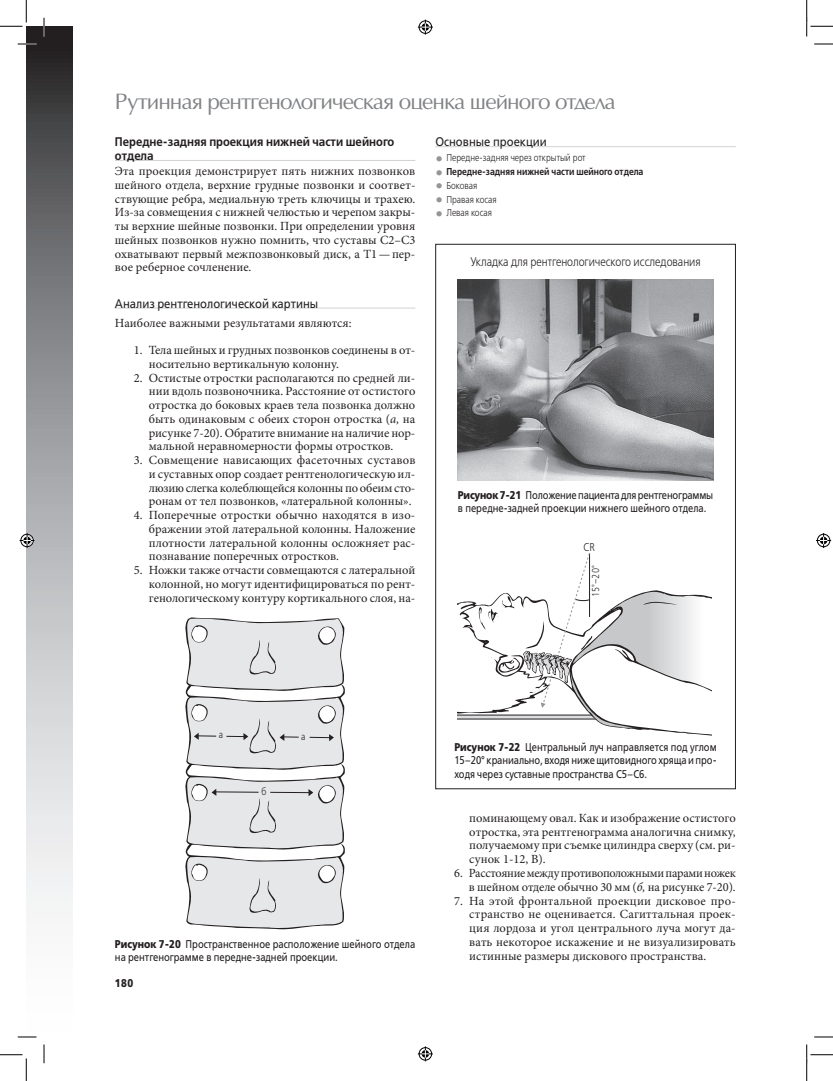
<style>
.page{position:relative;width:833px;height:1081px;background:#fff}
.page>*{position:absolute;margin:0;border:0;box-sizing:border-box;transform-origin:0 0}
.t1{font:22.5px "AG Opus C";letter-spacing:-.045em;color:#808285}
.t2{font:12.5px/13.8px "Minion Pro";color:#231f20;text-align:justify}
.t3{font:12.5px/13.8px "Minion Pro";letter-spacing:-.02em;color:#231f20;text-align:right}
.t4{font:12.5px "Free Set";color:#231f20;scale:.9 1}
.t5{font:600 12.5px/13.8px "Free Set";color:#231f20;scale:.9 1}
.t6{font:300 12.5px "Free Set";color:#231f20;scale:.84 1}
.t7{font:11.25px/13.5px "Free Set";color:#231f20;scale:.84 1}
.t8{font:700 11.25px "Free Set";color:#231f20;scale:.84 1}
.t9{font:11.25px "Free Set Light C";color:#231f20;scale:.84 1}
.t10{font:300 10px "Free Set";color:#231f20;scale:.84 1}
.t11{font:600 10px "Free Set";color:#231f20;scale:.84 1}
.t12{font:10px "Free Set Light C";color:#231f20;scale:.84 1}
.s1{font-style:italic}
.s2{font-weight:700;font-size:15px;color:#939598}
.s3{font-weight:700}
</style>
<div class="page">
<svg style="left:26px;top:26px;width:46px;height:1012px"></svg>
<hr style="left:115px;top:160px;width:300px;height:1px;background:#d1d2d4">
<hr style="left:115px;top:308px;width:300px;height:1px;background:#d1d2d4">
<svg style="left:185px;top:617px;width:159px;height:311px"></svg>
<img style="left:457px;top:280px;width:255px;height:200px">
<svg style="left:457px;top:553px;width:255px;height:183px"></svg>
<div style="left:435px;top:244px;width:300px;height:544px;border:1px solid #231f20"></div>
<hr style="left:435px;top:146px;width:300px;height:1px;background:#d1d2d4">
<svg style="left:18px;top:43px;width:18px;height:2px"></svg>
<svg style="left:814px;top:43px;width:18px;height:2px"></svg>
<svg style="left:18px;top:1035px;width:18px;height:2px"></svg>
<svg style="left:814px;top:1036px;width:18px;height:1px"></svg>
<svg style="left:43px;top:18px;width:2px;height:18px"></svg>
<svg style="left:43px;top:1044px;width:2px;height:18px"></svg>
<svg style="left:0;top:0;width:27px;height:27px"></svg>
<svg style="left:0;top:1054px;width:27px;height:26px"></svg>
<svg style="left:806px;top:0;width:26px;height:36px"></svg>
<svg style="left:806px;top:1044px;width:26px;height:36px"></svg>
<svg style="left:417px;top:20px;width:15px;height:15px"></svg>
<svg style="left:417px;top:1046px;width:15px;height:14px"></svg>
<svg style="left:20px;top:533px;width:15px;height:15px"></svg>
<svg style="left:816px;top:533px;width:14px;height:15px"></svg>
<h1 class="t1" style="left:115px;top:89px;width:502px">Рутинная рентгенологическая оценка шейного отдела</h1>
<p class="t5" style="left:115px;top:135px;width:311px">Передне-задняя проекция нижней части шейного отдела</p>
<p class="t2" style="left:115px;top:164px;width:302px">Эта проекция демонстрирует пять нижних позвонков шейного отдела, верхние грудные позвонки и соответ‑ ствующие ребра, медиальную треть ключицы и трахею.<br>Из‑за совмещения с нижней челюстью и черепом закры‑ ты верхние шейные позвонки. При определении уровня шейных позвонков нужно помнить, что суставы С2–С3 охватывают первый межпозвонковый диск, а Т1—пер‑ вое реберное сочленение.</p>
<p class="t4" style="left:115px;top:295px;width:227px">Анализ рентгенологической картины</p>
<p class="t2" style="left:115px;top:315px;width:238px">Наиболее важными результатами являются:</p>
<p class="t2" style="left:149px;top:343px;width:268px;text-indent:-15px">1. Тела шейных и грудных позвонков соединены в от‑ носительно вертикальную колонну.</p>
<p class="t2" style="left:149px;top:370px;width:268px;text-indent:-15px">2. Остистые отростки располагаются по средней ли‑ нии вдоль позвоночника. Расстояние от остистого отростка до боковых краев тела позвонка должно быть одинаковым с обеих сторон отростка (<span class="s1">а,</span> на рисунке 7‑20). Обратите внимание на наличие нор‑ мальной неравномерности формы отростков.</p>
<p class="t2" style="left:149px;top:453px;width:268px;text-indent:-15px">3. Совмещение нависающих фасеточных суставов и суставных опор создает рентгенологическую ил‑ люзию слегка колеблющейся колонны по обеим сто‑ ронам от тел позвонков, «латеральной колонны».</p>
<p class="t2" style="left:149px;top:508px;width:268px;text-indent:-15px">4. Поперечные отростки обычно находятся в изо‑ бражении этой латеральной колонны. Наложение плотности латеральной колонны осложняет рас‑ познавание поперечных отростков.</p>
<p class="t2" style="left:149px;top:563px;width:268px;text-indent:-15px">5. Ножки также отчасти совмещаются с латеральной колонной, но могут идентифицироваться по рент‑ генологическому контуру кортикального слоя, на‑</p>
<p class="t4" style="left:435px;top:134px;width:125px">Основные проекции</p>
<p class="t10" style="left:435px;top:152px;width:180px"><span class="s2">•</span> Передне-задняя через открытый рот</p>
<p class="t11" style="left:435px;top:165px;width:249px"><span class="s2">•</span> Передне-задняя нижней части шейного отдела</p>
<p class="t10" style="left:435px;top:179px;width:51px"><span class="s2">•</span> Боковая</p>
<p class="t10" style="left:435px;top:193px;width:75px"><span class="s2">•</span> Правая косая</p>
<p class="t10" style="left:435px;top:207px;width:69px"><span class="s2">•</span> Левая косая</p>
<p class="t6" style="left:470px;top:254px;width:275px">Укладка для рентгенологического исследования</p>
<p class="t7" style="left:457px;top:487px;width:305px"><span class="s3">Рисунок 7‑21</span> Положение пациента для рентгенограммы в передне-задней проекции нижнего шейного отдела.</p>
<p class="t9" style="left:583px;top:541px;width:15px">CR</p>
<p class="t12" style="left:590px;top:597px;width:39px;rotate:-90deg">15°–20°</p>
<p class="t12" style="left:219px;top:729px;width:7px">a</p>
<p class="t12" style="left:301px;top:730px;width:7px">a</p>
<p class="t12" style="left:261px;top:786px;width:7px">б</p>
<p class="t7" style="left:115px;top:936px;width:359px"><span class="s3">Рисунок 7‑20</span> Пространственное расположение шейного отдела на рентгенограмме в передне-задней проекции.</p>
<p class="t8" style="left:115px;top:975px;width:23px">180</p>
<p class="t7" style="left:454px;top:739px;width:313px;text-align:justify"><span class="s3">Рисунок 7‑22</span> Центральный луч направляется под углом 15–20° краниально, входя ниже щитовидного хряща и про‑ ходя через суставные пространства С5–С6.</p>
<p class="t2" style="left:469px;top:810px;width:268px">поминающему овал. Как и изображение остистого отростка, эта рентгенограмма аналогична снимку, получаемому при съемке цилиндра сверху (см. ри‑ сунок 1‑12, В).</p>
<p class="t3" style="left:454px;top:865px;width:283px">6. Расстояние между противоположными парами ножек в шейном отделе обычно 30 мм (<span class="s1">б,</span> на рисунке 7‑20).</p>
<p class="t2" style="left:469px;top:893px;width:268px;text-indent:-15px">7. На этой фронтальной проекции дисковое про‑ странство не оценивается. Сагиттальная проек‑ ция лордоза и угол центрального луча могут да‑ вать некоторое искажение и не визуализировать истинные размеры дискового пространства.</p>
</div>
